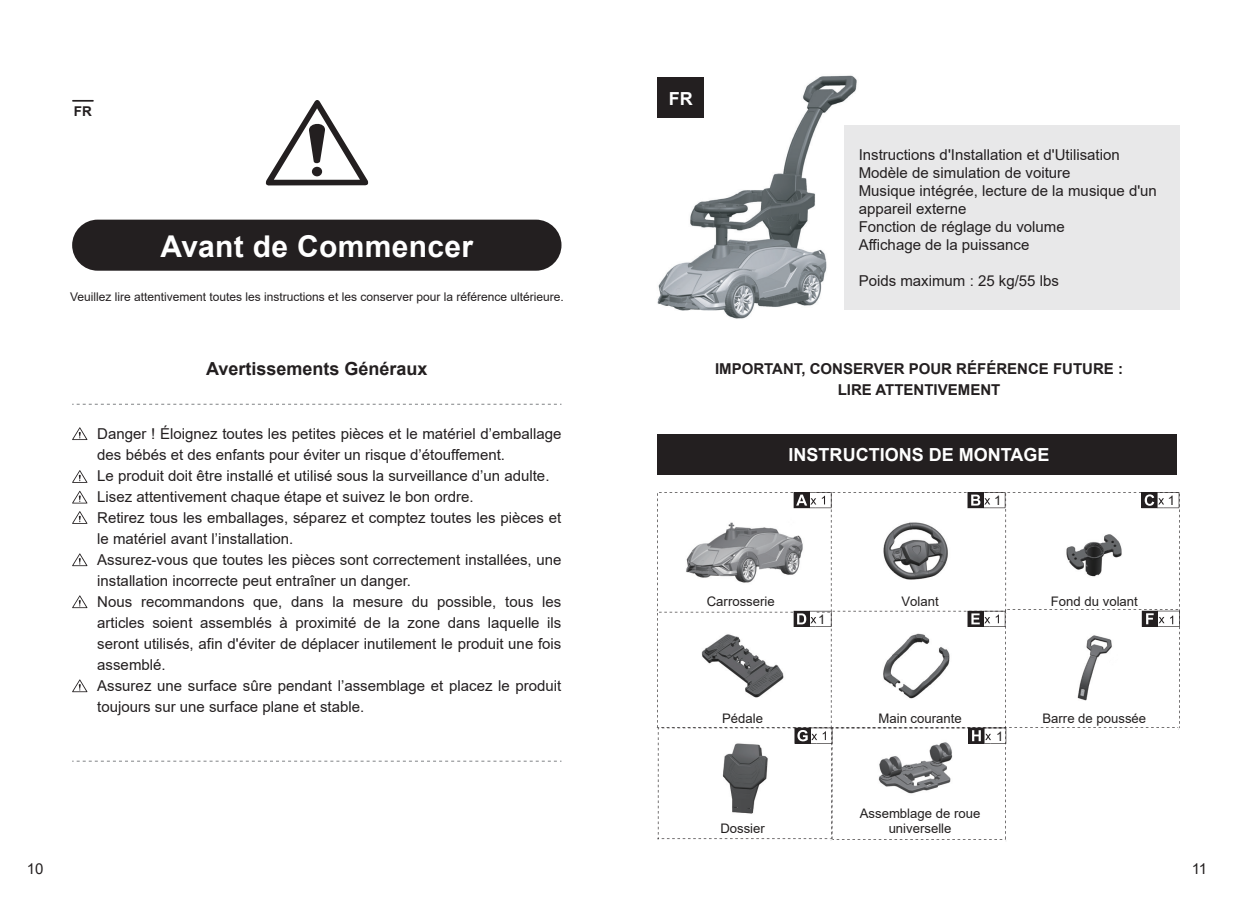
<style>
.page{position:relative;width:1234px;height:919px;background:#fff}
.page>*{position:absolute;margin:0;border:0;box-sizing:border-box;transform-origin:0 0}
.t1{font:700 30px "Arial";letter-spacing:.01em;color:#fff}
.t2{font:700 18px "Arial";color:#fff}
.t3{font:700 18px "Arial";color:#231f20}
.t4{font:15px/21px "Arial";color:#231f20}
.t5{font:700 15px/21px "Arial";color:#231f20;text-align:center}
.t6{font:700 13.5px "Arial";color:#231f20}
.t7{font:13.2px/15.8px "Arial";color:#221f1f;text-align:center}
.t8{font:12px "Arial";color:#231f20}
</style>
<div class="page">
<div style="left:72px;top:220px;width:489px;height:51px;background:#231f20;border-radius:26px"></div>
<svg style="left:265px;top:100px;width:104px;height:86px"></svg>
<hr style="left:72px;top:100px;width:22px;height:2px;background:#231f20">
<svg style="left:72px;top:404px;width:489px;height:1px"></svg>
<svg style="left:72px;top:760px;width:489px;height:1px"></svg>
<svg style="left:72px;top:427px;width:15px;height:13px"></svg>
<svg style="left:72px;top:470px;width:15px;height:13px"></svg>
<svg style="left:72px;top:490px;width:15px;height:13px"></svg>
<svg style="left:72px;top:511px;width:15px;height:13px"></svg>
<svg style="left:72px;top:553px;width:15px;height:13px"></svg>
<svg style="left:72px;top:595px;width:15px;height:13px"></svg>
<svg style="left:72px;top:679px;width:15px;height:13px"></svg>
<div style="left:656px;top:434px;width:520px;height:40px;background:#231f20"></div>
<img style="left:657px;top:75px;width:200px;height:244px">
<div style="left:844px;top:125px;width:335px;height:185px;background:#e8e8e9"></div>
<div style="left:656px;top:77px;width:47px;height:41px;background:#231f20"></div>
<svg style="left:657px;top:492px;width:522px;height:348px"></svg>
<img style="left:1060px;top:528px;width:64px;height:51px">
<img style="left:872px;top:734px;width:87px;height:61px">
<p class="t6" style="left:74px;top:102px;width:19px">FR</p>
<h1 class="t1" style="left:160px;top:226px;width:314px">Avant de Commencer</h1>
<p class="t8" style="left:70px;top:288px;width:495px">Veuillez lire attentivement toutes les instructions et les conserver pour la référence ultérieure.</p>
<p class="t3" style="left:206px;top:355px;width:223px">Avertissements Généraux</p>
<p class="t4" style="left:97px;top:423px;width:465px">Danger ! Éloignez toutes les petites pièces et le matériel d’emballage des bébés et des enfants pour éviter un risque d’étouffement.<br>Le produit doit être installé et utilisé sous la surveillance d’un adulte.<br>Lisez attentivement chaque étape et suivez le bon ordre.<br>Retirez tous les emballages, séparez et comptez toutes les pièces et le matériel avant l’installation.<br>Assurez-vous que toutes les pièces sont correctement installées, une installation incorrecte peut entraîner un danger.<br>Nous recommandons que, dans la mesure du possible, tous les articles soient assemblés à proximité de la zone dans laquelle ils seront utilisés, afin d'éviter de déplacer inutilement le produit une fois assemblé.<br>Assurez une surface sûre pendant l’assemblage et placez le produit toujours sur une surface plane et stable.</p>
<p class="t2" style="left:668px;top:86px;width:25px">FR</p>
<p class="t4" style="left:858px;top:145px;width:300px;line-height:18px">Instructions d'Installation et d'Utilisation Modèle de simulation de voiture<br>Musique intégrée, lecture de la musique d'un appareil externe<br>Fonction de réglage du volume<br>Affichage de la puissance</p>
<p class="t4" style="left:858px;top:270px;width:202px">Poids maximum : 25 kg/55 lbs</p>
<p class="t5" style="left:714px;top:358px;width:409px">IMPORTANT, CONSERVER POUR RÉFÉRENCE FUTURE :<br>LIRE ATTENTIVEMENT</p>
<p class="t2" style="left:788px;top:442px;width:262px">INSTRUCTIONS DE MONTAGE</p>
<p class="t7" style="left:994px;top:492px;width:9px">1</p>
<p class="t7" style="left:1167px;top:492px;width:9px">1</p>
<p class="t7" style="left:706px;top:593px;width:69px">Carrosserie</p>
<p class="t7" style="left:901px;top:593px;width:39px">Volant</p>
<p class="t7" style="left:1050px;top:593px;width:88px">Fond du volant</p>
<p class="t7" style="left:818px;top:611px;width:9px">1</p>
<p class="t7" style="left:722px;top:710px;width:42px">Pédale</p>
<p class="t7" style="left:878px;top:710px;width:85px">Main courante</p>
<p class="t7" style="left:995px;top:728px;width:9px">1</p>
<p class="t7" style="left:720px;top:820px;width:46px">Dossier</p>
<p class="t7" style="left:859px;top:805px;width:122px">Assemblage de roue universelle</p>
<p class="t7" style="left:1042px;top:710px;width:105px">Barre de poussée</p>
<p class="t4" style="left:27px;top:858px;width:18px">10</p>
<p class="t4" style="left:1191px;top:858px;width:17px">11</p>
</div>
